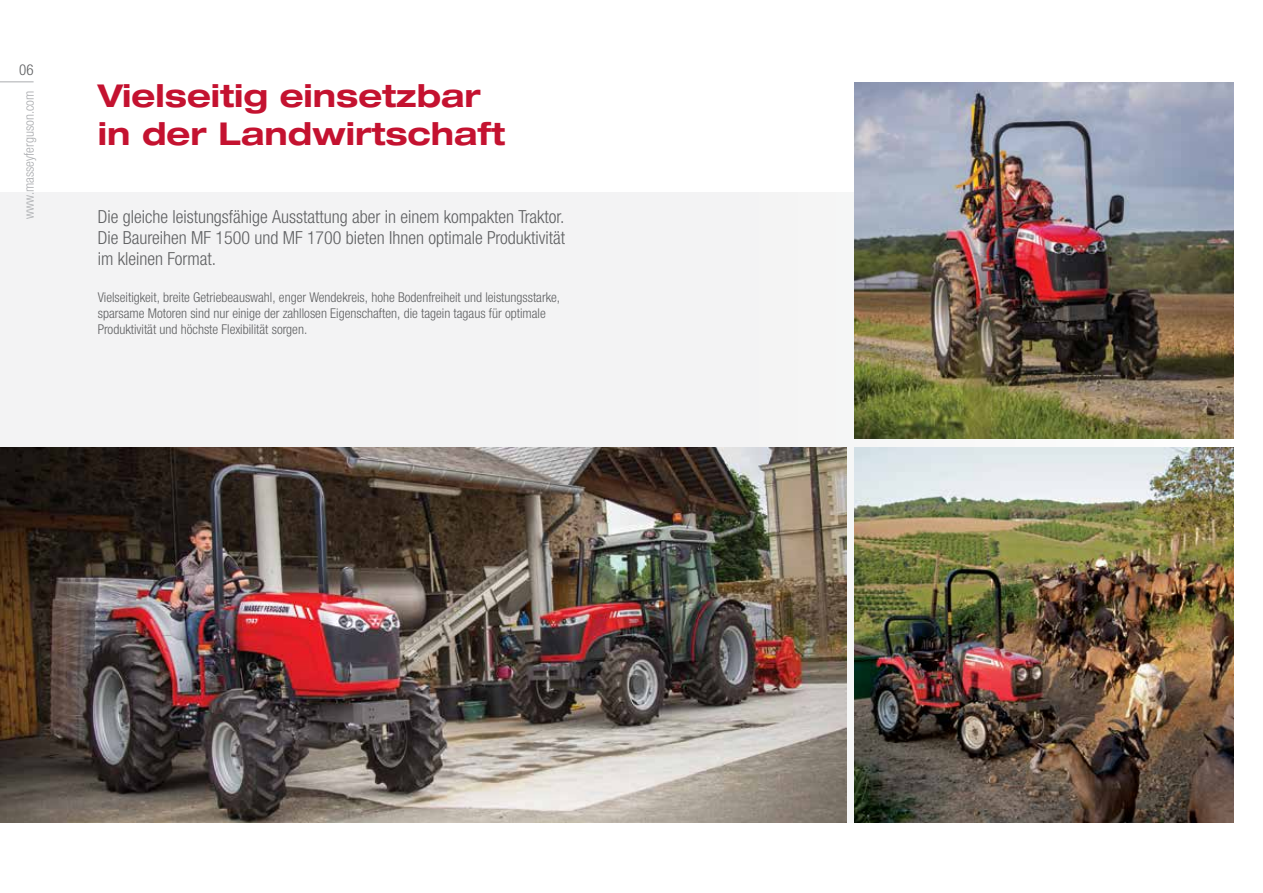
<style>
.page{position:relative;width:1263px;height:893px;background:#fff}
.page>*{position:absolute;margin:0;border:0;box-sizing:border-box;transform-origin:0 0}
.t1{font:700 expanded 31.5px/37.8px "Helvetica Neue";color:#c41230}
.t2{font:300 condensed 18px/21px "Helvetica Neue LTW1 G";color:#5f6062;text-align:justify}
.t3{font:300 condensed 15px "Helvetica Neue LTW1 G";color:#5f6062}
.t4{font:300 condensed 13.5px/15.8px "Helvetica Neue LTW1 G";color:#5f6062}
.t5{font:300 condensed 13.5px "Helvetica Neue LTW1 G";color:#aaacaf}
</style>
<div class="page">
<div style="left:0;top:192px;width:1263px;height:631px;background:#f3f3f4"></div>
<img style="left:855px;top:83px;width:378px;height:356px">
<img style="left:855px;top:448px;width:378px;height:374px">
<img style="left:0;top:448px;width:846px;height:374px">
<hr style="left:0;top:81px;width:34px;height:1px;background:#aaacaf">
<p class="t3" style="left:19px;top:61px;width:16px">06</p>
<p class="t5" style="left:21px;top:219px;width:130px;rotate:-90deg">www.masseyferguson.com</p>
<h1 class="t1" style="left:98px;top:76px;width:409px">Vielseitig einsetzbar in der Landwirtschaft</h1>
<h2 class="t2" style="left:98px;top:207px;width:469px">Die gleiche leistungsfähige Ausstattung aber in einem kompakten Traktor.<br>Die Baureihen MF 1500 und MF 1700 bieten Ihnen optimale Produktivität im kleinen Format.</h2>
<p class="t4" style="left:98px;top:290px;width:464px">Vielseitigkeit, breite Getriebeauswahl, enger Wendekreis, hohe Bodenfreiheit und leistungsstarke, sparsame Motoren sind nur einige der zahllosen Eigenschaften, die tagein tagaus für optimale<br>Produktivität und höchste Flexibilität sorgen.</p>
</div>
